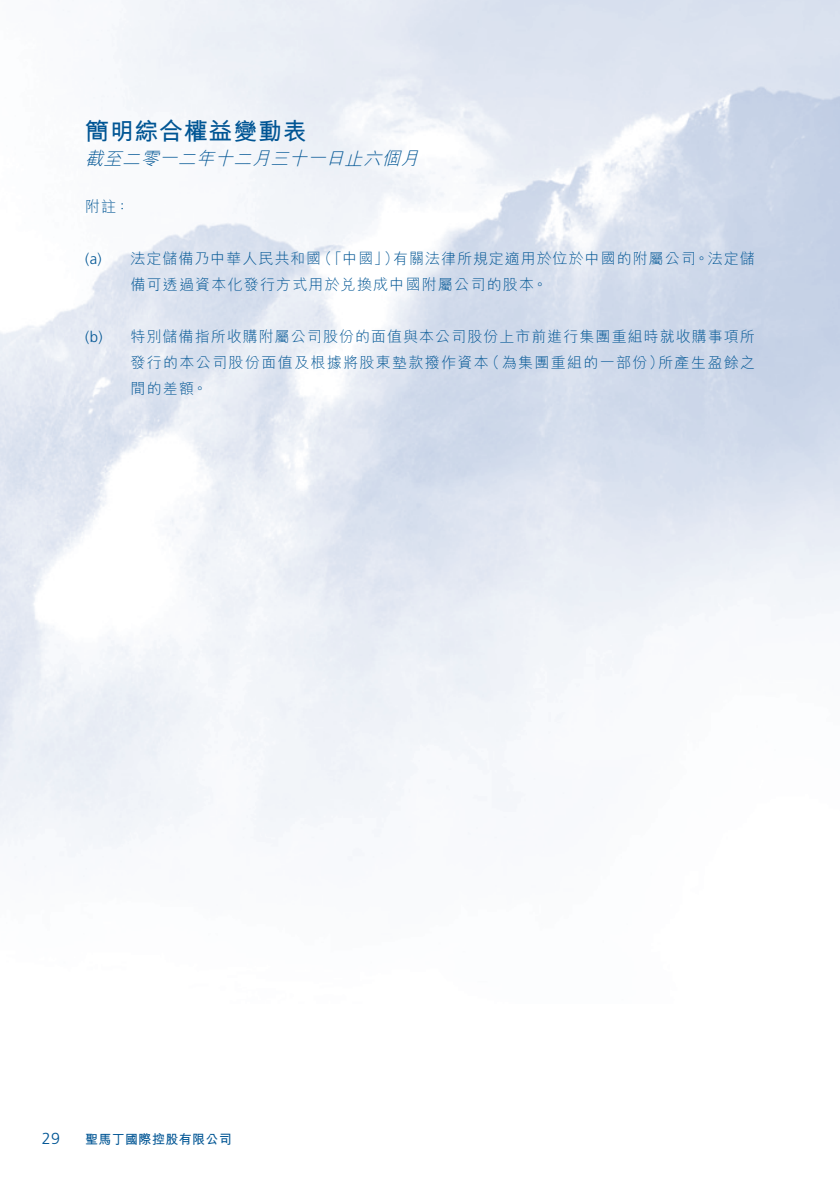
<style>
.page{position:relative;width:840px;height:1191px;background:#fff}
.page>*{position:absolute;margin:0;border:0;box-sizing:border-box;transform-origin:0 0}
.t1{font:700 24px "M Hei HK";letter-spacing:.03em;color:#005594}
.t2{font:italic 300 18px "M Hei HK";color:#005594}
.t3{font:300 16px "Frutiger LT Std";color:#005594}
.Notes{font:300 15px "M Hei HK";letter-spacing:.07em;color:#005594}
.Notes-2{font:300 15px/26px "M Hei HK";letter-spacing:.09em;color:#005594}
.Notes-3{font:300 15px "Frutiger LT Std";color:#005594}
.t4{font:700 13px "M Hei HK";letter-spacing:.03em;color:#005594}
</style>
<div class="page">
<p class="t1" style="left:85px;top:114px;width:223px">簡明綜合權益變動表</p>
<p class="t2" style="left:85px;top:149px;width:339px">截至二零一二年十二月三十一日止六個月</p>
<p class="Notes" style="left:85px;top:199px;width:46px">附註：</p>
<p class="Notes-3" style="left:85px;top:250px;width:18px">)a(</p>
<p class="Notes-3" style="left:85px;top:328px;width:19px">)b(</p>
<p class="Notes" style="left:317px;top:251px;width:83px">（「中國」）</p>
<p class="Notes" style="left:130px;top:251px;width:192px">法定儲備乃中華人民共和國</p>
<p class="Notes" style="left:393px;top:251px;width:363px">有關法律所規定適用於位於中國的附屬公司。法定儲</p>
<p class="Notes" style="left:130px;top:277px;width:418px">備可透過資本化發行方式用於兌換成中國附屬公司的股本。</p>
<p class="Notes" style="left:130px;top:329px;width:625px">特別儲備指所收購附屬公司股份的面值與本公司股份上市前進行集團重組時就收購事項所</p>
<p class="Notes-2" style="left:484px;top:349px;width:180px">（為集團重組的一部份）</p>
<p class="Notes-2" style="left:130px;top:349px;width:360px">發行的本公司股份面值及根據將股東墊款撥作資本間的差額。</p>
<p class="Notes" style="left:658px;top:355px;width:98px">所產生盈餘之</p>
<p class="t3" style="left:42px;top:1129px;width:20px">29</p>
<p class="t4" style="left:85px;top:1130px;width:148px">聖馬丁國際控股有限公司</p>
</div>
